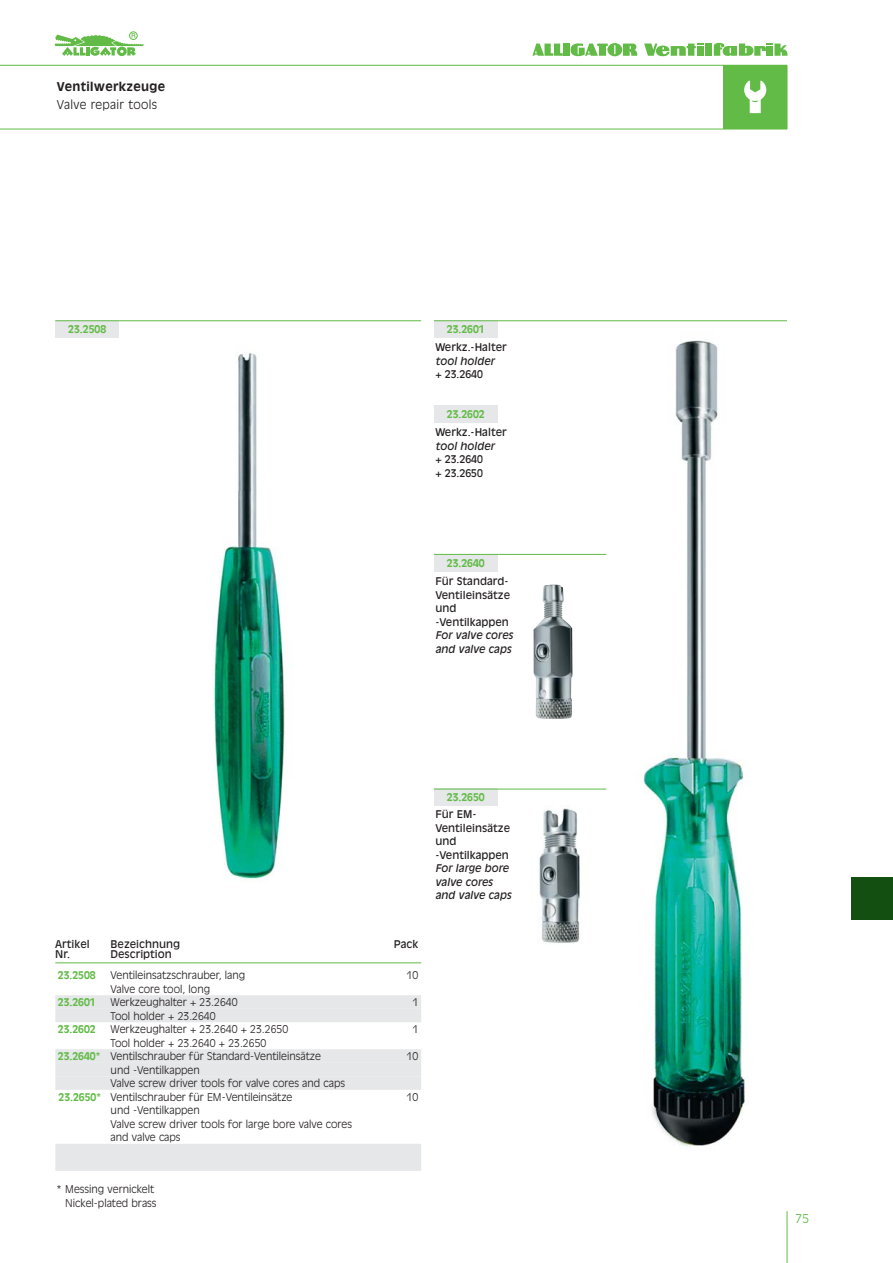
<style>
.page{position:relative;width:893px;height:1263px;background:#fff}
.page>*{position:absolute;margin:0;border:0;box-sizing:border-box;transform-origin:0 0}
.t1{font:300 12px "Antique Olive";letter-spacing:.03em;color:#231f20}
.t2{font:700 12px "Antique Olive";letter-spacing:.03em;color:#231f20}
.t3{font:300 12px "Antique Olive";color:#61bb46}
.t4{font:300 10.5px/13.5px "Antique Olive";color:#231f20;text-align:center}
.t5{font:10.5px/13.5px "Antique Olive";color:#231f20}
.t6{font:italic 10.5px/13.5px "Antique Olive";color:#231f20}
.t7{font:700 10.5px "Antique Olive";color:#61bb46}
.s1{font-weight:700;color:#61bb46}
</style>
<div class="page">
<hr style="left:786px;top:1211px;width:1px;height:52px;background:#61bb46">
<div style="left:563px;top:44px;width:7px;height:12px;background:#61bb46"></div>
<div style="left:705px;top:44px;width:6px;height:12px;background:#61bb46"></div>
<svg style="left:532px;top:44px;width:31px;height:12px"></svg>
<svg style="left:570px;top:43px;width:67px;height:13px"></svg>
<svg style="left:644px;top:44px;width:59px;height:12px"></svg>
<svg style="left:713px;top:43px;width:74px;height:13px"></svg>
<div style="left:129px;top:32px;width:8px;height:8px;border:1px solid #61bb46;border-radius:50%"></div>
<svg style="left:55px;top:33px;width:89px;height:23px"></svg>
<div style="left:850px;top:877px;width:42px;height:43px;background:#134f11"></div>
<hr style="left:0;top:129px;width:787px;height:1px;background:#61bb46">
<hr style="left:0;top:65px;width:787px;height:1px;background:#61bb46">
<div style="left:723px;top:65px;width:64px;height:64px;background:#61bb46"></div>
<svg style="left:744px;top:81px;width:22px;height:32px"></svg>
<img style="left:587px;top:340px;width:161px;height:806px">
<div style="left:434px;top:320px;width:63px;height:17px;background:#e6e7e8"></div>
<hr style="left:434px;top:320px;width:353px;height:1px;background:#61bb46">
<div style="left:434px;top:405px;width:63px;height:17px;background:#e6e7e8"></div>
<div style="left:434px;top:554px;width:63px;height:17px;background:#e6e7e8"></div>
<hr style="left:434px;top:554px;width:172px;height:1px;background:#61bb46">
<div style="left:434px;top:790px;width:172px;height:195px;background:#fff"></div>
<img style="left:539px;top:808px;width:41px;height:136px">
<div style="left:434px;top:789px;width:63px;height:17px;background:#e6e7e8"></div>
<img style="left:533px;top:585px;width:39px;height:134px">
<hr style="left:434px;top:789px;width:172px;height:1px;background:#61bb46">
<hr style="left:55px;top:962px;width:366px;height:1px;background:#61bb46">
<div style="left:55px;top:995px;width:366px;height:14px;background:#e6e7e8"></div>
<div style="left:55px;top:1009px;width:366px;height:13px;background:#e6e7e8"></div>
<div style="left:55px;top:1049px;width:366px;height:14px;background:#e6e7e8"></div>
<div style="left:55px;top:1063px;width:366px;height:13px;background:#e6e7e8"></div>
<div style="left:55px;top:1076px;width:366px;height:14px;background:#e6e7e8"></div>
<div style="left:55px;top:1144px;width:366px;height:13px;background:#e6e7e8"></div>
<div style="left:55px;top:1157px;width:366px;height:14px;background:#e6e7e8"></div>
<img style="left:85px;top:337px;width:172px;height:154px">
<img style="left:213px;top:491px;width:72px;height:388px">
<div style="left:55px;top:320px;width:64px;height:17px;background:#e6e7e8"></div>
<hr style="left:55px;top:320px;width:366px;height:1px;background:#61bb46">
<p class="t2" style="left:57px;top:82px;width:110px">Ventilwerkzeuge</p>
<p class="t1" style="left:57px;top:100px;width:102px">Valve repair tools</p>
<p class="t7" style="left:68px;top:325px;width:39px">23.2508</p>
<p class="t7" style="left:447px;top:325px;width:39px">23.2601</p>
<p class="t5" style="left:435px;top:341px;width:73px">Werkz.-Halter</p>
<p class="t6" style="left:435px;top:355px;width:61px">tool holder</p>
<p class="t5" style="left:435px;top:368px;width:49px">+ 23.2640</p>
<p class="t7" style="left:447px;top:410px;width:39px">23.2602</p>
<p class="t5" style="left:435px;top:426px;width:73px">Werkz.-Halter</p>
<p class="t6" style="left:435px;top:440px;width:61px">tool holder</p>
<p class="t5" style="left:435px;top:453px;width:49px">+ 23.2640 + 23.2650</p>
<p class="t7" style="left:447px;top:559px;width:39px">23.2640</p>
<p class="t5" style="left:435px;top:575px;width:76px">Für Standard-<br>Ventileinsätze und -Ventilkappen</p>
<p class="t6" style="left:435px;top:629px;width:79px">For valve cores and valve caps</p>
<p class="t5" style="left:55px;top:938px;width:36px">Artikel</p>
<p class="t5" style="left:111px;top:938px;width:71px">Bezeichnung</p>
<p class="t5" style="left:393px;top:938px;width:26px">Pack</p>
<p class="t5" style="left:55px;top:948px;width:16px">Nr.</p>
<p class="t5" style="left:111px;top:948px;width:63px">Description</p>
<p class="t7" style="left:58px;top:971px;width:39px">23.2508</p>
<p class="t4" style="left:111px;top:969px;width:136px">Ventileinsatzschrauber, lang</p>
<p class="t4" style="left:406px;top:969px;width:13px">10</p>
<p class="t4" style="left:111px;top:983px;width:101px">Valve core tool, long</p>
<p class="t7" style="left:58px;top:998px;width:39px">23.2601</p>
<p class="t4" style="left:111px;top:996px;width:128px">Werkzeughalter + 23.2640</p>
<p class="t4" style="left:412px;top:996px;width:7px">1</p>
<p class="t4" style="left:111px;top:1010px;width:106px">Tool holder + 23.2640</p>
<p class="t7" style="left:58px;top:1025px;width:39px">23.2602</p>
<p class="t4" style="left:111px;top:1023px;width:179px">Werkzeughalter + 23.2640 + 23.2650</p>
<p class="t4" style="left:412px;top:1023px;width:7px">1</p>
<p class="t4" style="left:58px;top:1037px;width:264px">Tool holder + 23.2640 + 23.2650<br><span class="s1">23.2640*</span> Ventilschrauber für Standard-Ventileinsätze</p>
<p class="t4" style="left:406px;top:1050px;width:13px">10</p>
<p class="t4" style="left:111px;top:1064px;width:91px">und -Ventilkappen</p>
<p class="t4" style="left:111px;top:1077px;width:236px">Valve screw driver tools for valve cores and caps</p>
<p class="t4" style="left:58px;top:1091px;width:235px"><span class="s1">23.2650*</span> Ventilschrauber für EM-Ventileinsätze</p>
<p class="t4" style="left:406px;top:1091px;width:13px">10</p>
<p class="t4" style="left:111px;top:1104px;width:243px;text-align:left">und -Ventilkappen<br>Valve screw driver tools for large bore valve cores and valve caps</p>
<p class="t4" style="left:57px;top:1183px;width:101px;text-align:right">* Messing vernickelt<br>Nickel-plated brass</p>
<p class="t7" style="left:447px;top:793px;width:39px">23.2650</p>
<p class="t5" style="left:435px;top:808px;width:76px">Für EM-<br>Ventileinsätze und -Ventilkappen</p>
<p class="t6" style="left:435px;top:862px;width:77px">For large bore valve cores and valve caps</p>
<p class="t3" style="left:795px;top:1213px;width:15px">75</p>
</div>
